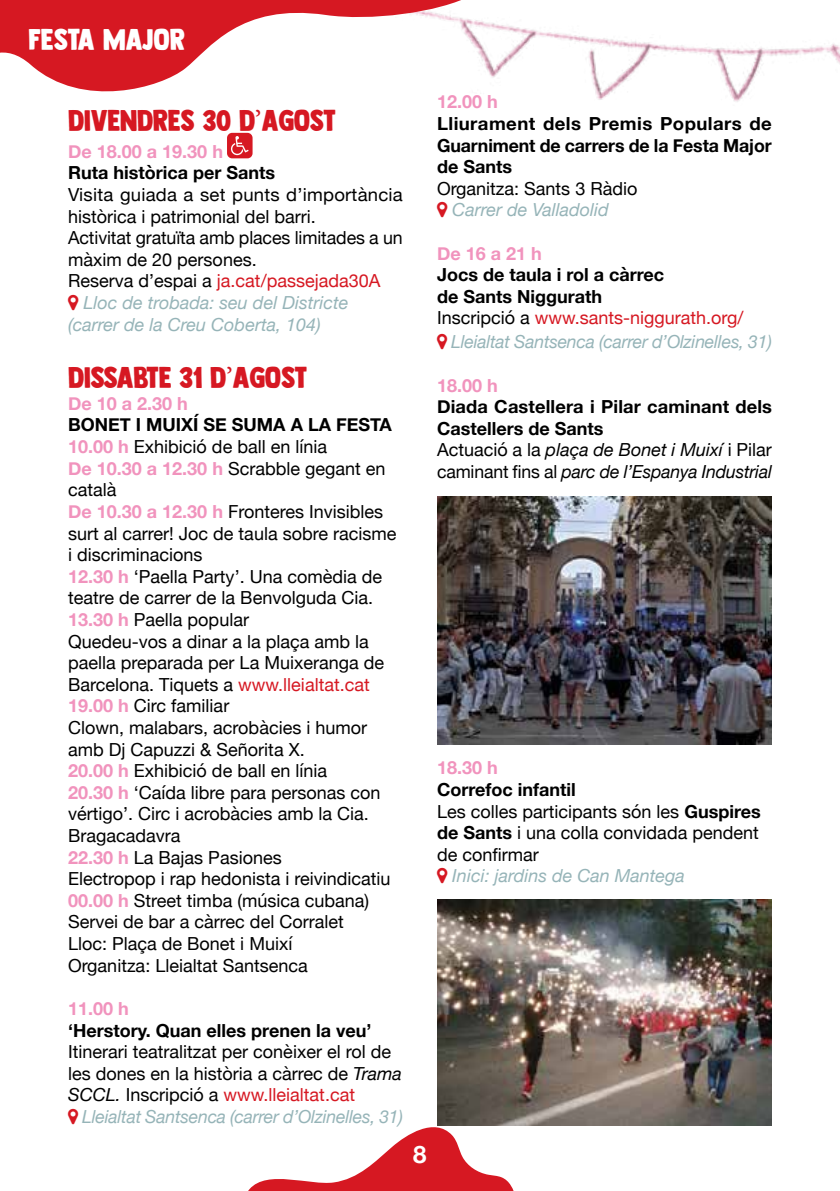
<style>
.page{position:relative;width:840px;height:1191px;background:#fff}
.page>*{position:absolute;margin:0;border:0;box-sizing:border-box;transform-origin:0 0}
.t1{font:30px "DK Longreach";letter-spacing:-.01em;color:#d61822}
.t2{font:30px "DK Longreach";color:#fff}
.t3{font:700 24px "Helvetica Neue";color:#fff}
.t4{font:18px/21.6px "Helvetica Neue";color:#000}
.t5{font:700 18px/21.6px "Helvetica Neue";color:#000}
.t6{font:italic 18px "Helvetica Neue";letter-spacing:-.005em;color:#96b4b8}
.t7{font:700 18px "Helvetica Neue";color:#f193bd}
.t8{font:18px "Helvetica Neue";color:#d61822}
.s1{font-family:"Minion Pro"}
.s2{color:#000}
.s3{font-weight:700}
.s4{font-weight:700;color:#f193bd}
.s5{color:#d61822}
.s6{font-style:italic}
.s7{font-weight:400}
.s8{font-weight:400;color:#d61822}
.s9{font-weight:400;font-style:italic}
</style>
<div class="page">
<svg style="left:248px;top:1125px;width:419px;height:66px"></svg>
<img style="left:604px;top:38px;width:235px;height:64px">
<svg style="left:0;top:0;width:604px;height:100px"></svg>
<div style="left:227px;top:133px;width:25px;height:25px;background:#d61822;border-radius:5px"></div>
<svg style="left:231px;top:136px;width:17px;height:19px"></svg>
<img style="left:437px;top:497px;width:334px;height:247px">
<img style="left:437px;top:899px;width:334px;height:226px">
<h1 class="t2" style="left:28px;top:22px;width:158px">FESTA MAJOR</h1>
<h1 class="t1" style="left:68px;top:102px;width:269px">DIVENDRES 30 D<span class="s1">’</span>AGOST</h1>
<p class="t7" style="left:68px;top:137px;width:156px">De 18.00 a 19.30 h</p>
<p class="t5" style="left:68px;top:163px;width:209px">Ruta històrica per Sants</p>
<p class="t4" style="left:68px;top:185px;width:336px">Visita guiada a set punts d’importància</p>
<p class="t4" style="left:68px;top:206px;width:249px">històrica i patrimonial del barri.</p>
<p class="t4" style="left:68px;top:228px;width:336px">Activitat gratuïta amb places limitades a un</p>
<p class="t4" style="left:68px;top:250px;width:190px">màxim de 20 persones.</p>
<p class="t8" style="left:68px;top:268px;width:314px"><span class="s2">Reserva d’espai a</span> ja.cat/passejada30A</p>
<p class="t6" style="left:83px;top:290px;width:266px">Lloc de trobada: seu del Districte</p>
<p class="t6" style="left:68px;top:311px;width:254px">(carrer de la Creu Coberta, 104)</p>
<h1 class="t1" style="left:68px;top:360px;width:240px">DISSABTE 31 D<span class="s1">’</span>AGOST</h1>
<p class="t7" style="left:68px;top:389px;width:121px">De 10 a 2.30 h</p>
<p class="t4" style="left:68px;top:415px;width:330px"><span class="s3">BONET I MUIXÍ SE SUMA A LA FESTA<br></span><span class="s4">10.00 h</span> Exhibició de ball en línia<br><span class="s4">De 10.30 a 12.30 h</span> Scrabble gegant en català<br><span class="s4">De 10.30 a 12.30 h</span> Fronteres Invisibles surt al carrer! Joc de taula sobre racisme i discriminacions<br><span class="s4">12.30 h</span> ‘Paella Party’. Una comèdia de teatre de carrer de la Benvolguda Cia.<br><span class="s4">13.30 h</span> Paella popular<br>Quedeu-vos a dinar a la plaça amb la paella preparada per La Muixeranga de<br>Barcelona. Tiquets a <span class="s5">www.lleialtat.cat<br></span><span class="s4">19.00 h</span> Circ familiar<br>Clown, malabars, acrobàcies i humor amb Dj Capuzzi &amp; Señorita X.<br><span class="s4">20.00 h</span> Exhibició de ball en línia<br><span class="s4">20.30 h</span> ‘Caída libre para personas con vértigo’. Circ i acrobàcies amb la Cia.<br>Bragacadavra<br><span class="s4">22.30 h</span> La Bajas Pasiones<br>Electropop i rap hedonista i reivindicatiu<br><span class="s4">00.00 h</span> Street timba (música cubana)<br>Servei de bar a càrrec del Corralet<br>Lloc: Plaça de Bonet i Muixí<br>Organitza: Lleialtat Santsenca</p>
<p class="t7" style="left:68px;top:994px;width:62px">11.00 h</p>
<p class="t5" style="left:68px;top:1019px;width:305px">‘Herstory. Quan elles prenen la veu’</p>
<p class="t4" style="left:68px;top:1042px;width:335px">Itinerari teatralitzat per conèixer el rol de les dones en la història a càrrec de <span class="s6">Trama<br>SCCL.</span> Inscripció a <span class="s5">www.lleialtat.cat</span></p>
<p class="t6" style="left:82px;top:1103px;width:322px">Lleialtat Santsenca (carrer d’Olzinelles, 31)</p>
<p class="t7" style="left:437px;top:88px;width:62px">12.00 h</p>
<p class="t5" style="left:437px;top:113px;width:336px;text-align:justify">Lliurament dels Premis Populars de Guarniment de carrers de la Festa Major de Sants</p>
<p class="t4" style="left:437px;top:178px;width:202px">Organitza: Sants 3 Ràdio</p>
<p class="t6" style="left:452px;top:197px;width:158px">Carrer de Valladolid</p>
<p class="t7" style="left:437px;top:239px;width:106px">De 16 a 21 h</p>
<p class="t5" style="left:437px;top:264px;width:308px">Jocs de taula i rol a càrrec<br>de Sants Niggurath<br><span class="s7">Inscripció a</span> <span class="s8">www.sants-niggurath.org/</span></p>
<p class="t6" style="left:451px;top:329px;width:322px">Lleialtat Santsenca (carrer d’Olzinelles, 31)</p>
<p class="t7" style="left:437px;top:371px;width:62px">18.00 h</p>
<p class="t5" style="left:437px;top:396px;width:336px">Diada Castellera i Pilar caminant dels Castellers de Sants<br><span class="s7">Actuació a la</span> <span class="s9">plaça de Bonet i Muixí</span> <span class="s7">i Pilar caminant fins al</span> <span class="s9">parc de l’Espanya Industrial</span></p>
<p class="t7" style="left:437px;top:754px;width:62px">18.30 h</p>
<p class="t4" style="left:437px;top:779px;width:325px"><span class="s3">Correfoc infantil<br></span>Les colles participants són les <span class="s3">Guspires de Sants</span> i una colla convidada pendent de confirmar</p>
<p class="t6" style="left:452px;top:863px;width:234px">Inici: jardins de Can Mantega</p>
<h2 class="t3" style="left:413px;top:1135px;width:15px">8</h2>
</div>
